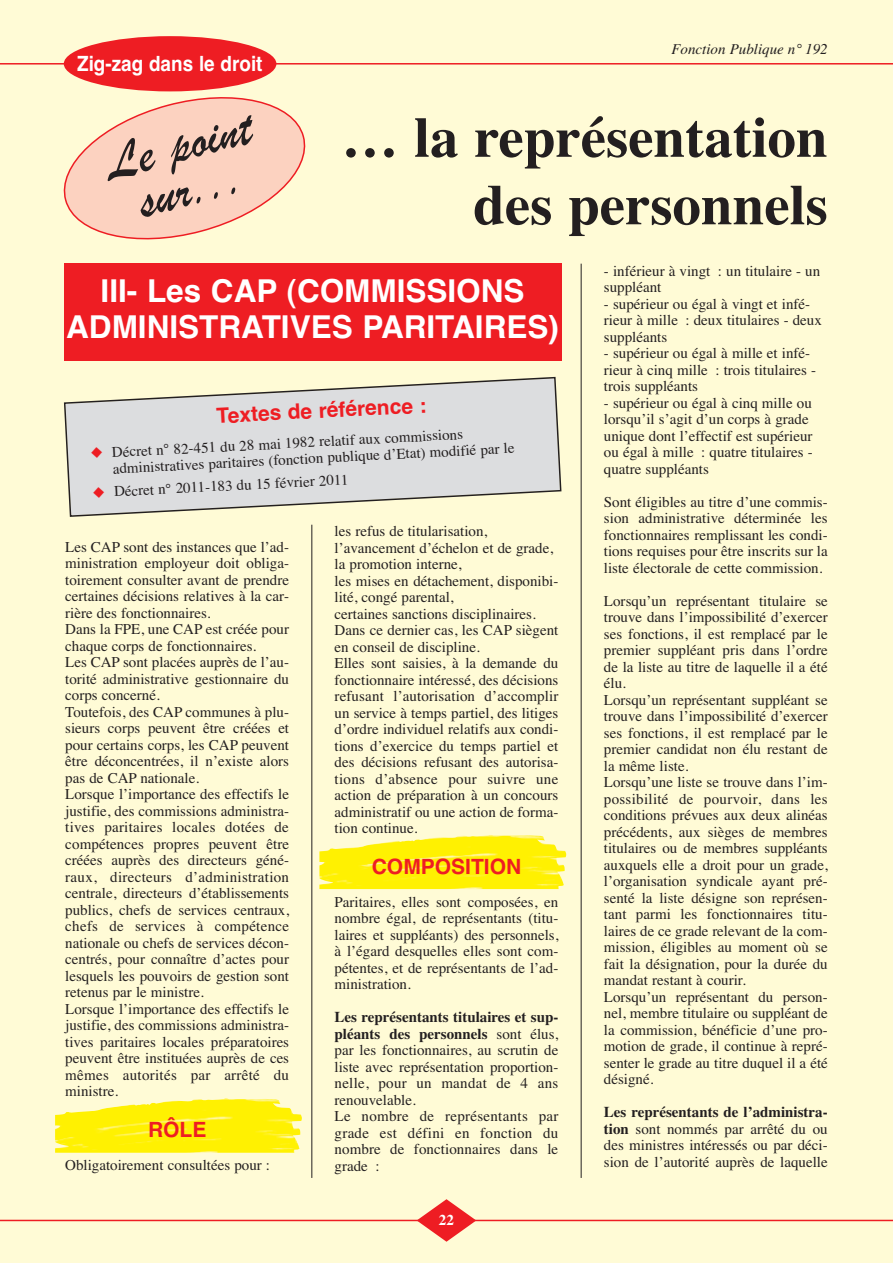
<style>
.page{position:relative;width:893px;height:1263px;background:#fffbd6}
.page>*{position:absolute;margin:0;border:0;box-sizing:border-box;transform-origin:0 0}
.t1{font:700 57px/67.5px "Times";color:#231f20;text-align:right}
.t2{font:54px/45px "Brush Script";color:#231f20;text-align:center}
.t3{font:700 31.5px/36px "Helvetica";color:#fff;text-align:center}
.t4{font:700 21px "Helvetica";color:#ee1d23}
.t5{font:700 21px "Helvetica";color:#fff;scale:.9 1}
.t6{font:15px/16.5px "Times";color:#231f20}
.t7{font:italic 15px "Times";color:#231f20}
.t8{font:700 15px "Times";color:#fff}
.s1{color:#ee1d23}
.s2{font-weight:700}
</style>
<div class="page">
<img style="left:319px;top:835px;width:248px;height:54px">
<img style="left:55px;top:1098px;width:247px;height:55px">
<hr style="left:312px;top:525px;width:1px;height:653px;background:#231f20">
<hr style="left:581px;top:264px;width:1px;height:914px;background:#231f20">
<svg style="left:63px;top:87px;width:243px;height:153px"></svg>
<svg style="left:63px;top:376px;width:499px;height:141px"></svg>
<div style="left:64px;top:264px;width:497px;height:97px;background:#ee1d23"></div>
<hr style="left:0;top:1220px;width:893px;height:1px;background:#ee1d23">
<hr style="left:0;top:63px;width:893px;height:2px;background:#ee1d23">
<svg style="left:417px;top:1199px;width:59px;height:43px"></svg>
<div style="left:64px;top:36px;width:212px;height:55px;background:#ee1d23;border-radius:50%"></div>
<h3 class="t5" style="left:77px;top:49px;width:207px">Zig-zag dans le droit</h3>
<p class="t7" style="left:671px;top:40px;width:158px">Fonction Publique n° 192</p>
<h2 class="t2" style="left:101px;top:143px;width:150px;rotate:-15deg">Le point sur...</h2>
<h1 class="t1" style="left:341px;top:106px;width:488px">… la représentation des personnels</h1>
<h3 class="t3" style="left:66px;top:275px;width:494px">III- Les CAP (COMMISSIONS<br>ADMINISTRATIVES PARITAIRES)</h3>
<h3 class="t4" style="left:216px;top:401px;width:212px;rotate:-3deg">Textes de référence :</h3>
<p class="t6" style="left:112px;top:445px;width:404px;text-indent:-21px;rotate:-3deg"><span class="s1">◆</span> Décret n° 82-451 du 28 mai 1982 relatif aux commissions administratives paritaires (fonction publique d’Etat) modifié par le</p>
<p class="t6" style="left:92px;top:485px;width:257px;rotate:-3deg"><span class="s1">◆</span> Décret n° 2011-183 du 15 février 2011</p>
<p class="t6" style="left:65px;top:539px;width:225px">Les CAP sont des instances que l’ad&shy;ministration employeur doit obliga&shy;toirement consulter avant de prendre certaines décisions relatives à la car&shy;rière des fonctionnaires.<br>Dans la FPE, une CAP est créée pour chaque corps de fonctionnaires.<br>Les CAP sont placées auprès de l’au&shy;torité administrative gestionnaire du corps concerné.<br>Toutefois, des CAP communes à plu&shy;sieurs corps peuvent être créées et pour certains corps, les CAP peuvent être déconcentrées, il n’existe alors pas de CAP nationale.<br>Lorsque l’importance des effectifs le justifie, des commissions administra&shy;tives paritaires locales dotées de compétences propres peuvent être créées auprès des directeurs géné&shy;raux, directeurs d’administration centrale, directeurs d’établissements publics, chefs de services centraux, chefs de services à compétence nationale ou chefs de services décon&shy;centrés, pour connaître d’actes pour lesquels les pouvoirs de gestion sont retenus par le ministre.<br>Lorsque l’importance des effectifs le justifie, des commissions administra&shy;tives paritaires locales préparatoires peuvent être instituées auprès de ces mêmes autorités par arrêté du ministre.</p>
<h3 class="t4" style="left:148px;top:1115px;width:60px">RÔLE</h3>
<p class="t6" style="left:65px;top:1157px;width:206px">Obligatoirement consultées pour :</p>
<p class="t6" style="left:335px;top:524px;width:225px">les refus de titularisation, l’avancement d’échelon et de grade, la promotion interne,<br>les mises en détachement, disponibi&shy;lité, congé parental,<br>certaines sanctions disciplinaires.<br>Dans ce dernier cas, les CAP siègent en conseil de discipline.<br>Elles sont saisies, à la demande du fonctionnaire intéressé, des décisions refusant l’autorisation d’accomplir un service à temps partiel, des litiges d’ordre individuel relatifs aux condi&shy;tions d’exercice du temps partiel et des décisions refusant des autorisa&shy;tions d’absence pour suivre une action de préparation à un concours administratif ou une action de forma&shy;tion continue.</p>
<h3 class="t4" style="left:372px;top:852px;width:151px">COMPOSITION</h3>
<p class="t6" style="left:335px;top:894px;width:225px;text-align:justify">Paritaires, elles sont composées, en nombre égal, de représentants (titu&shy;laires et suppléants) des personnels, à l’égard desquelles elles sont com&shy;pétentes, et de représentants de l’ad&shy;ministration.</p>
<p class="t6" style="left:335px;top:1010px;width:225px"><span class="s2">Les représentants titulaires et sup&shy;pléants des personnels</span> sont élus, par les fonctionnaires, au scrutin de liste avec représentation proportion&shy;nelle, pour un mandat de 4 ans renouvelable.<br>Le nombre de représentants par grade est défini en fonction du nombre de fonctionnaires dans le grade :</p>
<p class="t8" style="left:439px;top:1209px;width:16px">22</p>
<p class="t6" style="left:604px;top:263px;width:218px">- inférieur à vingt : un titulaire - un suppléant</p>
<p class="t6" style="left:604px;top:296px;width:220px">- supérieur ou égal à vingt et infé&shy;rieur à mille : deux titulaires - deux suppléants</p>
<p class="t6" style="left:604px;top:346px;width:214px">- supérieur ou égal à mille et infé&shy;rieur à cinq mille : trois titulaires - trois suppléants</p>
<p class="t6" style="left:604px;top:395px;width:210px">- supérieur ou égal à cinq mille ou lorsqu’il s’agit d’un corps à grade unique dont l’effectif est supérieur ou égal à mille : quatre titulaires - quatre suppléants</p>
<p class="t6" style="left:604px;top:494px;width:225px;text-align:justify">Sont éligibles au titre d’une commis&shy;sion administrative déterminée les fonctionnaires remplissant les condi&shy;tions requises pour être inscrits sur la liste électorale de cette commission.</p>
<p class="t6" style="left:604px;top:593px;width:226px">Lorsqu’un représentant titulaire se trouve dans l’impossibilité d’exercer ses fonctions, il est remplacé par le premier suppléant pris dans l’ordre de la liste au titre de laquelle il a été élu.<br>Lorsqu’un représentant suppléant se trouve dans l’impossibilité d’exercer ses fonctions, il est remplacé par le premier candidat non élu restant de la même liste.<br>Lorsqu’une liste se trouve dans l’im&shy;possibilité de pourvoir, dans les conditions prévues aux deux alinéas précédents, aux sièges de membres titulaires ou de membres suppléants auxquels elle a droit pour un grade, l’organisation syndicale ayant pré&shy;senté la liste désigne son représen&shy;tant parmi les fonctionnaires titu&shy;laires de ce grade relevant de la com&shy;mission, éligibles au moment où se fait la désignation, pour la durée du mandat restant à courir.<br>Lorsqu’un représentant du person&shy;nel, membre titulaire ou suppléant de la commission, bénéficie d’une pro&shy;motion de grade, il continue à repré&shy;senter le grade au titre duquel il a été désigné.</p>
<p class="t6" style="left:604px;top:1105px;width:225px;text-align:justify"><span class="s2">Les représentants de l’administra&shy;tion</span> sont nommés par arrêté du ou des ministres intéressés ou par déci&shy;sion de l’autorité auprès de laquelle</p>
</div>
